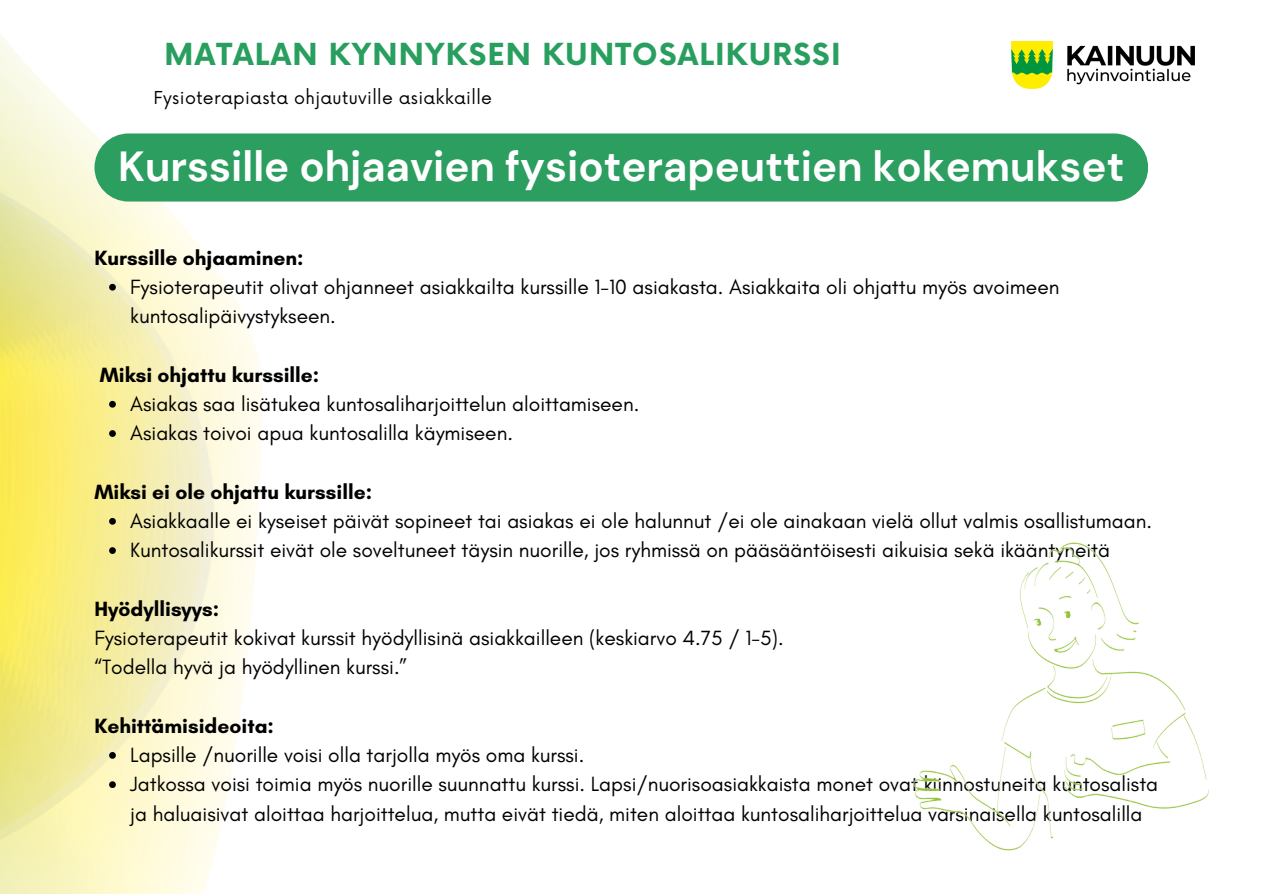
<style>
.page{position:relative;width:1263px;height:894px;background:#fff}
.page>*{position:absolute;margin:0;border:0;box-sizing:border-box;transform-origin:0 0}
.t1{font:700 42px "DM Sans";color:#fff}
.t2{font:700 29.55px "Now";letter-spacing:.04em;color:#299f5f}
.t3{font:21px/29.2px "Glacial Indifference";color:#000}
.t4{font:700 21px "Glacial Indifference";color:#000}
.t5{font:17.4px "Now";letter-spacing:.02em;color:#000}
</style>
<div class="page">
<img style="left:0;top:34px;width:1195px;height:859px">
<img style="left:1011px;top:42px;width:183px;height:47px">
<svg style="left:109px;top:284px;width:7px;height:6px"></svg>
<svg style="left:109px;top:401px;width:7px;height:6px"></svg>
<svg style="left:109px;top:430px;width:7px;height:7px"></svg>
<svg style="left:109px;top:518px;width:7px;height:6px"></svg>
<svg style="left:109px;top:547px;width:7px;height:6px"></svg>
<svg style="left:109px;top:751px;width:7px;height:7px"></svg>
<svg style="left:109px;top:781px;width:7px;height:6px"></svg>
<div style="left:94px;top:133px;width:1054px;height:68px;background:#2b9e60;border-radius:34px"></div>
<img style="left:878px;top:541px;width:331px;height:316px">
<p class="t2" style="left:165px;top:39px;width:677px">MATALAN KYNNYKSEN KUNTOSALIKURSSI</p>
<p class="t5" style="left:154px;top:88px;width:340px">Fysioterapiasta ohjautuville asiakkaille</p>
<p class="t1" style="left:118px;top:139px;width:1008px">Kurssille ohjaavien fysioterapeuttien kokemukset</p>
<p class="t4" style="left:94px;top:245px;width:211px">Kurssille ohjaaminen:</p>
<p class="t3" style="left:130px;top:272px;width:931px">Fysioterapeutit olivat ohjanneet asiakkailta kurssille 1-10 asiakasta. Asiakkaita oli ohjattu myös avoimeen kuntosalipäivystykseen.</p>
<p class="t4" style="left:100px;top:361px;width:221px">Miksi ohjattu kurssille:</p>
<p class="t3" style="left:130px;top:389px;width:511px">Asiakas saa lisätukea kuntosaliharjoittelun aloittamiseen.</p>
<p class="t3" style="left:130px;top:418px;width:384px">Asiakas toivoi apua kuntosalilla käymiseen.</p>
<p class="t4" style="left:94px;top:478px;width:279px">Miksi ei ole ohjattu kurssille:</p>
<p class="t3" style="left:130px;top:506px;width:1023px">Asiakkaalle ei kyseiset päivät sopineet tai asiakas ei ole halunnut /ei ole ainakaan vielä ollut valmis osallistumaan.</p>
<p class="t3" style="left:130px;top:535px;width:981px">Kuntosalikurssit eivät ole soveltuneet täysin nuorille, jos ryhmissä on pääsääntöisesti aikuisia sekä ikääntyneitä</p>
<p class="t4" style="left:94px;top:595px;width:126px">Hyödyllisyys:</p>
<p class="t3" style="left:94px;top:623px;width:691px">Fysioterapeutit kokivat kurssit hyödyllisinä asiakkailleen (keskiarvo 4.75 / 1-5).</p>
<p class="t3" style="left:94px;top:652px;width:314px">“Todella hyvä ja hyödyllinen kurssi.”</p>
<p class="t4" style="left:94px;top:712px;width:181px">Kehittämisideoita:</p>
<p class="t3" style="left:130px;top:740px;width:456px">Lapsille /nuorille voisi olla tarjolla myös oma kurssi.</p>
<p class="t3" style="left:130px;top:769px;width:1029px">Jatkossa voisi toimia myös nuorille suunnattu kurssi. Lapsi/nuorisoasiakkaista monet ovat kiinnostuneita kuntosalista ja haluaisivat aloittaa harjoittelua, mutta eivät tiedä, miten aloittaa kuntosaliharjoittelua varsinaisella kuntosalilla</p>
</div>
